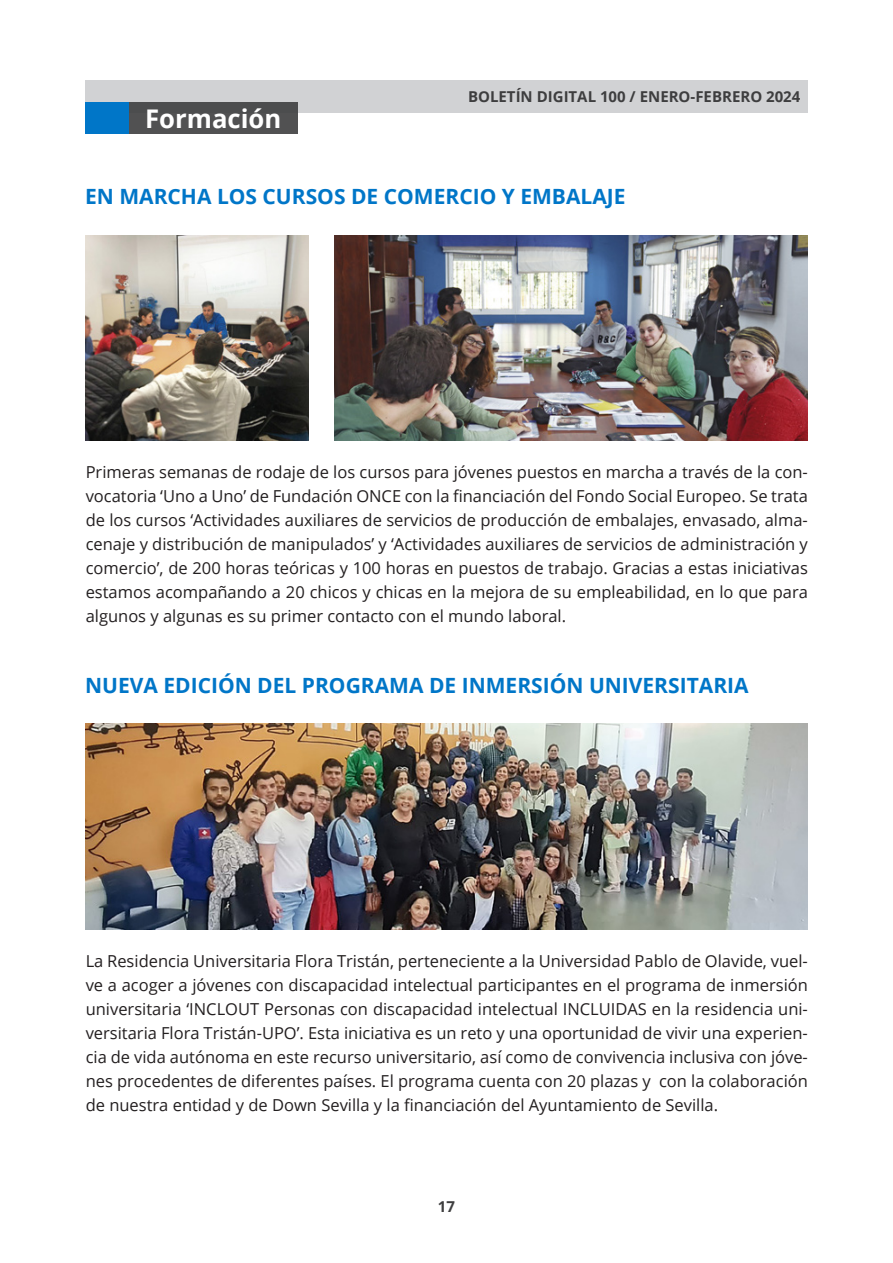
<style>
.page{position:relative;width:893px;height:1263px;background:#fff}
.page>*{position:absolute;margin:0;border:0;box-sizing:border-box;transform-origin:0 0}
.t1{font:700 25.65px "Open Sans";color:#fff}
.t2{font:700 21px "Open Sans";color:#0076c8}
.t3{font:16.5px/24px "Open Sans";color:#231f20;text-align:justify}
.t4{font:700 15px "Open Sans";color:#3e3e3f}
</style>
<div class="page">
<img style="left:85px;top:235px;width:224px;height:206px">
<img style="left:335px;top:235px;width:472px;height:206px">
<img style="left:85px;top:723px;width:722px;height:206px">
<div style="left:85px;top:81px;width:723px;height:32px;background:#d1d2d4"></div>
<div style="left:129px;top:102px;width:169px;height:32px;background:#515152"></div>
<div style="left:85px;top:102px;width:44px;height:32px;background:#0076c8"></div>
<p class="t1" style="left:145px;top:100px;width:138px">Formación</p>
<p class="t4" style="left:468px;top:86px;width:334px">BOLETÍN DIGITAL 100 / ENERO-FEBRERO 2024</p>
<p class="t2" style="left:85px;top:182px;width:542px">EN MARCHA LOS CURSOS DE COMERCIO Y EMBALAJE</p>
<p class="t3" style="left:86px;top:460px;width:724px">Primeras semanas de rodaje de los cursos para jóvenes puestos en marcha a través de la con&shy;vocatoria ‘Uno a Uno’ de Fundación ONCE con la financiación del Fondo Social Europeo. Se trata de los cursos ‘Actividades auxiliares de servicios de producción de embalajes, envasado, alma&shy;cenaje y distribución de manipulados’ y ‘Actividades auxiliares de servicios de administración y comercio’, de 200 horas teóricas y 100 horas en puestos de trabajo. Gracias a estas iniciativas estamos acompañando a 20 chicos y chicas en la mejora de su empleabilidad, en lo que para algunos y algunas es su primer contacto con el mundo laboral.</p>
<p class="t2" style="left:85px;top:671px;width:665px">NUEVA EDICIÓN DEL PROGRAMA DE INMERSIÓN UNIVERSITARIA</p>
<p class="t3" style="left:86px;top:948px;width:724px">La Residencia Universitaria Flora Tristán, perteneciente a la Universidad Pablo de Olavide, vuel&shy;ve a acoger a jóvenes con discapacidad intelectual participantes en el programa de inmersión universitaria ‘INCLOUT Personas con discapacidad intelectual INCLUIDAS en la residencia uni&shy;versitaria Flora Tristán-UPO’. Esta iniciativa es un reto y una oportunidad de vivir una experien&shy;cia de vida autónoma en este recurso universitario, así como de convivencia inclusiva con jóve&shy;nes procedentes de diferentes países. El programa cuenta con 20 plazas y con la colaboración de nuestra entidad y de Down Sevilla y la financiación del Ayuntamiento de Sevilla.</p>
<p class="t4" style="left:438px;top:1195px;width:19px">17</p>
</div>
